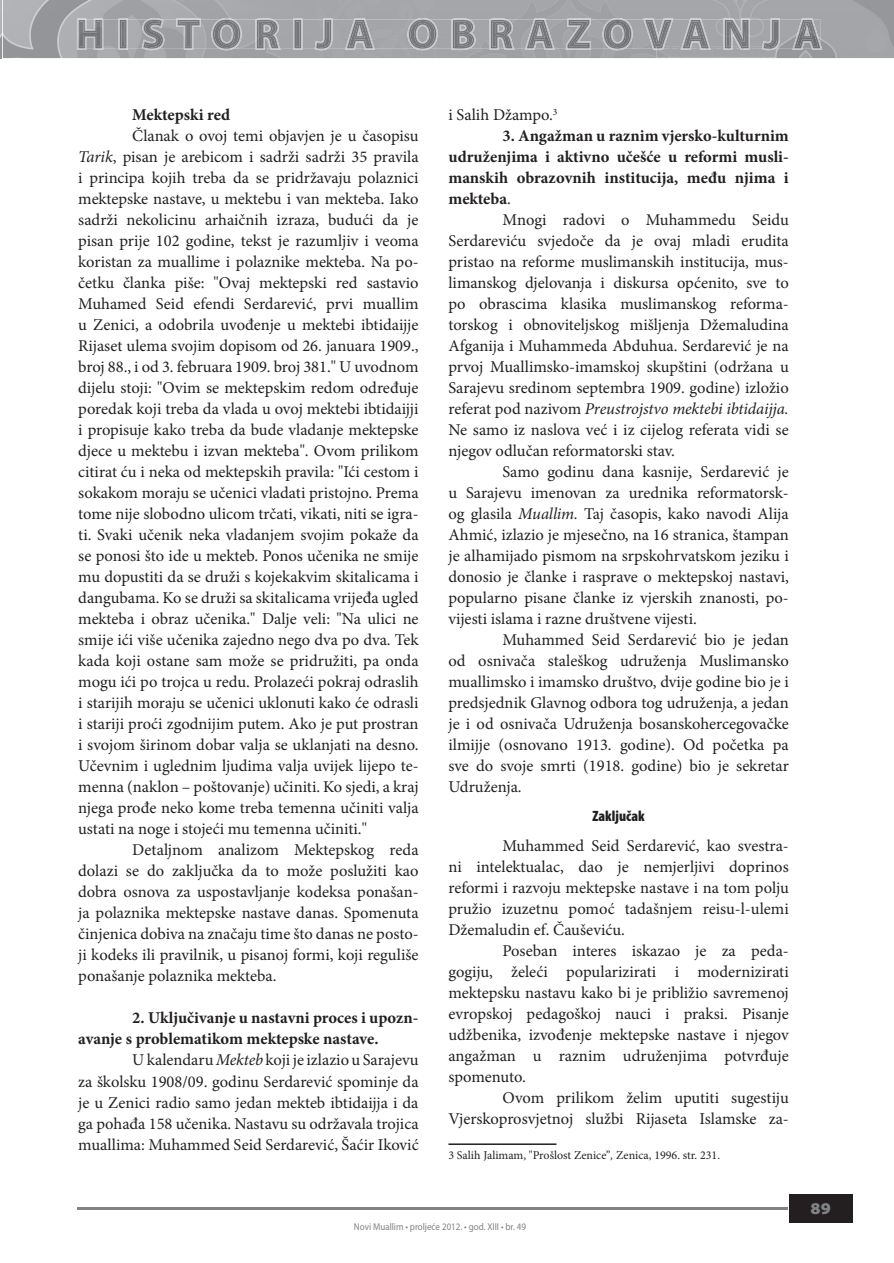
<style>
.page{position:relative;width:894px;height:1263px;background:#fff}
.page>*{position:absolute;margin:0;border:0;box-sizing:border-box;transform-origin:0 0}
.t1{font:16.5px/21px "Minion Pro";color:#231f20;text-align:justify}
.t2{font:700 16.5px/21px "Minion Pro";color:#231f20}
.t3{font:900 semi-expanded 16.5px "Myriad Pro";color:#808285}
.t4{font:900 condensed 15px "Myriad Pro";color:#231f20}
.t5{font:12px "Minion Pro";color:#231f20}
.t6{font:9.9px "Myriad Pro";color:#808285;scale:.91 1}
.s1{font-style:italic}
.s2{font-weight:400}
</style>
<div class="page">
<img style="left:0;top:3px;width:1px;height:55px">
<img style="left:3px;top:0;width:890px;height:58px">
<img style="left:656px;top:50px;width:120px;height:8px">
<img style="left:77px;top:18px;width:745px;height:32px">
<img style="left:680px;top:49px;width:95px;height:1px">
<img style="left:94px;top:49px;width:530px;height:1px">
<img style="left:749px;top:19px;width:13px;height:2px">
<img style="left:710px;top:19px;width:13px;height:2px">
<img style="left:673px;top:19px;width:8px;height:2px">
<img style="left:86px;top:19px;width:557px;height:2px">
<img style="left:80px;top:21px;width:682px;height:26px">
<img style="left:86px;top:37px;width:676px;height:12px">
<img style="left:762px;top:19px;width:58px;height:30px">
<img style="left:762px;top:46px;width:14px;height:3px">
<img style="left:723px;top:19px;width:26px;height:27px">
<img style="left:723px;top:46px;width:26px;height:3px">
<img style="left:681px;top:19px;width:29px;height:27px">
<img style="left:681px;top:46px;width:29px;height:3px">
<img style="left:643px;top:19px;width:30px;height:30px">
<svg style="left:653px;top:46px;width:11px;height:4px"></svg>
<img style="left:315px;top:19px;width:317px;height:30px">
<div style="left:788px;top:1194px;width:64px;height:28px;background:#231f20"></div>
<hr style="left:77px;top:1207px;width:710px;height:2px;background:#808285">
<hr style="left:448px;top:1143px;width:108px;height:2px;background:#231f20">
<p class="t2" style="left:132px;top:104px;width:99px">Mektepski red</p>
<p class="t1" style="left:78px;top:125px;width:342px;text-indent:54px">Članak o ovoj temi objavjen je u časopisu <span class="s1">Tarik</span>, pisan je arebicom i sadrži sadrži 35 pravila i principa kojih treba da se pridržavaju polaznici mektepske nastave, u mektebu i van mekteba. Iako sadrži nekolicinu arhaičnih izraza, budući da je pisan prije 102 godine, tekst je razumljiv i veoma koristan za muallime i polaznike mekteba. Na po&shy;četku članka piše: "Ovaj mektepski red sastavio Muhamed Seid efendi Serdarević, prvi muallim u Zenici, a odobrila uvođenje u mektebi ibtidaijje Rijaset ulema svojim dopisom od 26. januara 1909., broj 88., i od 3. februara 1909. broj 381." U uvodnom dijelu stoji: "Ovim se mektepskim redom određuje poredak koji treba da vlada u ovoj mektebi ibtidaijji i propisuje kako treba da bude vladanje mektepske djece u mektebu i izvan mekteba". Ovom prilikom citirat ću i neka od mektepskih pravila: "Ići cestom i sokakom moraju se učenici vladati pristojno. Prema tome nije slobodno ulicom trčati, vikati, niti se igra&shy;ti. Svaki učenik neka vladanjem svojim pokaže da se ponosi što ide u mekteb. Ponos učenika ne smije mu dopustiti da se druži s kojekakvim skitalicama i dangubama. Ko se druži sa skitalicama vrijeđa ugled mekteba i obraz učenika." Dalje veli: "Na ulici ne smije ići više učenika zajedno nego dva po dva. Tek kada koji ostane sam može se pridružiti, pa onda mogu ići po trojca u redu. Prolazeći pokraj odraslih i starijih moraju se učenici uklonuti kako će odrasli i stariji proći zgodnijim putem. Ako je put prostran i svojom širinom dobar valja se uklanjati na desno.<br>Učevnim i uglednim ljudima valja uvijek lijepo te&shy;menna (naklon – poštovanje) učiniti. Ko sjedi, a kraj njega prođe neko kome treba temenna učiniti valja ustati na noge i stojeći mu temenna učiniti."</p>
<p class="t1" style="left:78px;top:839px;width:342px;text-indent:54px">Detaljnom analizom Mektepskog reda dolazi se do zaključka da to može poslužiti kao dobra osnova za uspostavljanje kodeksa ponašan&shy;ja polaznika mektepske nastave danas. Spomenuta činjenica dobiva na značaju time što danas ne posto&shy;ji kodeks ili pravilnik, u pisanoj formi, koji reguliše ponašanje polaznika mekteba.</p>
<p class="t2" style="left:78px;top:1007px;width:342px;text-indent:54px">2. Uključivanje u nastavni proces i upozn&shy;avanje s problematikom mektepske nastave.</p>
<p class="t1" style="left:78px;top:1049px;width:342px;text-indent:54px">U kalendaru <span class="s1">Mekteb</span> koji je izlazio u Sarajevu za školsku 1908/09. godinu Serdarević spominje da je u Zenici radio samo jedan mekteb ibtidaijja i da ga pohađa 158 učenika. Nastavu su održavala trojica muallima: Muhammed Seid Serdarević, Šaćir Iković</p>
<p class="t1" style="left:448px;top:105px;width:110px">i Salih Džampo.<sup>3</sup></p>
<p class="t2" style="left:448px;top:125px;width:342px;text-align:justify;text-indent:54px">3. Angažman u raznim vjersko-kulturnim udruženjima i aktivno učešće u reformi musli&shy;manskih obrazovnih institucija, među njima i mekteba<span class="s2">.</span></p>
<p class="t1" style="left:448px;top:209px;width:342px;text-indent:54px">Mnogi radovi o Muhammedu Seidu Serdareviću svjedoče da je ovaj mladi erudita pristao na reforme muslimanskih institucija, mus&shy;limanskog djelovanja i diskursa općenito, sve to po obrascima klasika muslimanskog reforma&shy;torskog i obnoviteljskog mišljenja Džemaludina Afganija i Muhammeda Abduhua. Serdarević je na prvoj Muallimsko-imamskoj skupštini (održana u Sarajevu sredinom septembra 1909. godine) izložio referat pod nazivom <span class="s1">Preustrojstvo mektebi ibtidaijja.<br></span>Ne samo iz naslova već i iz cijelog referata vidi se njegov odlučan reformatorski stav.</p>
<p class="t1" style="left:448px;top:461px;width:342px;text-indent:54px">Samo godinu dana kasnije, Serdarević je u Sarajevu imenovan za urednika reformatorsk&shy;og glasila <span class="s1">Muallim.</span> Taj časopis, kako navodi Alija Ahmić, izlazio je mjesečno, na 16 stranica, štampan je alhamijado pismom na srpskohrvatskom jeziku i donosio je članke i rasprave o mektepskoj nastavi, popularno pisane članke iz vjerskih znanosti, po&shy;vijesti islama i razne društvene vijesti.</p>
<p class="t1" style="left:448px;top:629px;width:342px;text-indent:54px">Muhammed Seid Serdarević bio je jedan od osnivača staleškog udruženja Muslimansko muallimsko i imamsko društvo, dvije godine bio je i predsjednik Glavnog odbora tog udruženja, a jedan je i od osnivača Udruženja bosanskohercegovačke ilmijje (osnovano 1913. godine). Od početka pa sve do svoje smrti (1918. godine) bio je sekretar Udruženja.</p>
<p class="t4" style="left:592px;top:806px;width:54px">Zaključak</p>
<p class="t1" style="left:448px;top:835px;width:342px;text-indent:54px">Muhammed Seid Serdarević, kao svestra&shy;ni intelektualac, dao je nemjerljivi doprinos reformi i razvoju mektepske nastave i na tom polju pružio izuzetnu pomoć tadašnjem reisu-l-ulemi Džemaludin ef. Čauševiću.</p>
<p class="t1" style="left:448px;top:940px;width:342px;text-indent:54px">Poseban interes iskazao je za peda&shy;gogiju, želeći popularizirati i modernizirati mektepsku nastavu kako bi je približio savremenoj evropskoj pedagoškoj nauci i praksi. Pisanje udžbenika, izvođenje mektepske nastave i njegov angažman u raznim udruženjima potvrđuje spomenuto.</p>
<p class="t1" style="left:448px;top:1087px;width:342px;text-align:right">Ovom prilikom želim uputiti sugestiju<br>Vjerskoprosvjetnoj službi Rijaseta Islamske za-</p>
<p class="t5" style="left:448px;top:1146px;width:273px">3 Salih Jalimam, "Prošlost Zenice”<span class="s1">,</span> Zenica, 1996. str. 231.</p>
<p class="t6" style="left:354px;top:1220px;width:190px">Novi Muallim • proljeće 2012. • god. XIII • br. 49</p>
<p class="t3" style="left:810px;top:1199px;width:22px">89</p>
</div>
